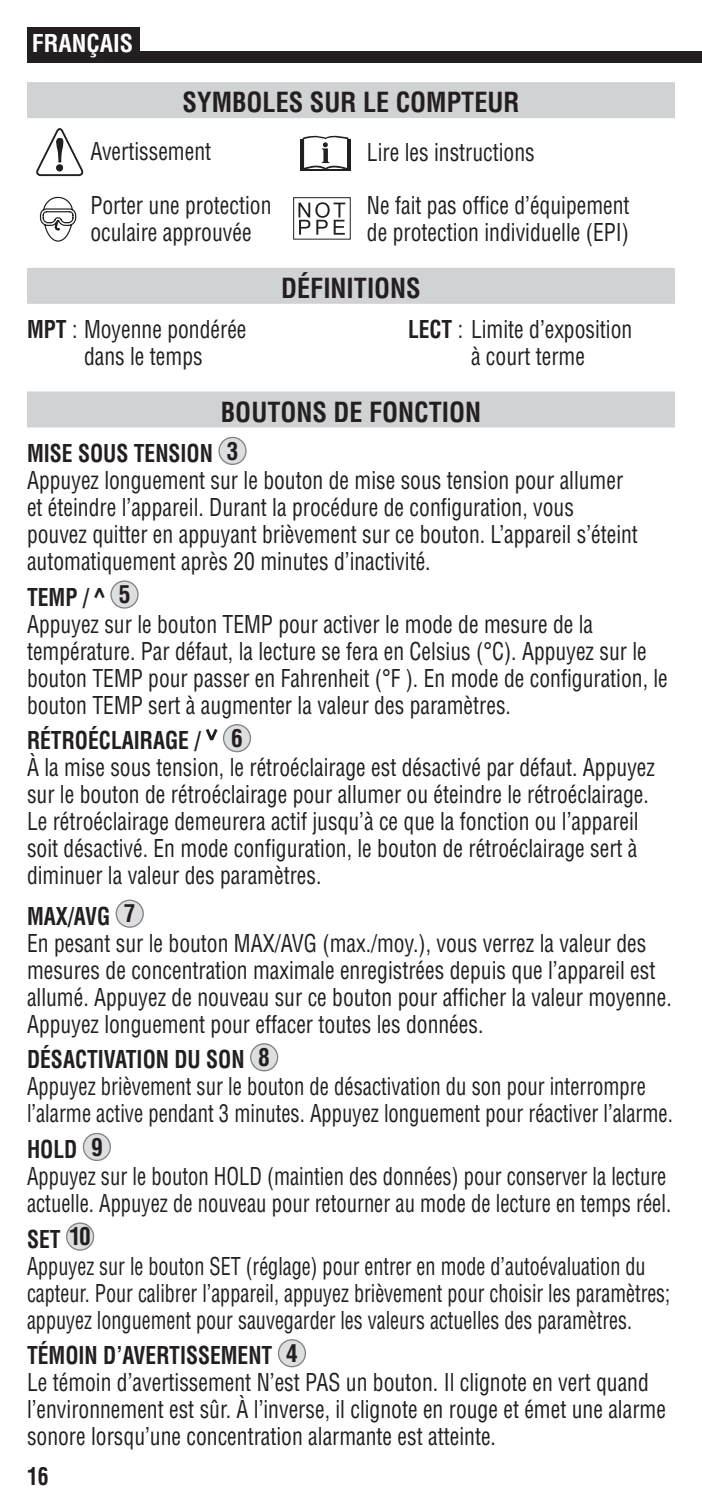
<style>
.page{position:relative;width:702px;height:1512px;background:#fff}
.page>*{position:absolute;margin:0;border:0;box-sizing:border-box;transform-origin:0 0}
.t1{font:700 condensed 27px "Helvetica LT Std";color:#231f20}
.t2{font:condensed 24px/27px "Helvetica LT Std";color:#231f20;scale:.9 1}
.t3{font:condensed 24px/27px "Helvetica LT Std";color:#231f20;scale:.86 1}
.t4{font:condensed 24px/27px "Helvetica LT Std";color:#231f20;scale:.84 1}
.t5{font:700 condensed 24px "Helvetica LT Std";color:#231f20;scale:.9 1}
.t6{font:700 condensed 24px "Helvetica LT Std";color:#fff}
.t7{font:700 condensed 24px "Helvetica LT Std";color:#231f20}
.s1{font-weight:700}
</style>
<div class="page">
<div style="left:27px;top:51px;width:675px;height:12px;background:#231f20"></div>
<div style="left:27px;top:27px;width:112px;height:33px;background:#231f20"></div>
<div style="left:27px;top:392px;width:648px;height:36px;background:#d1d2d4"></div>
<div style="left:219px;top:437px;width:27px;height:27px;background:#dddee0;border-radius:50%"></div>
<div style="left:218px;top:437px;width:29px;height:28px;border:1px solid #808285;border-radius:50%"></div>
<div style="left:111px;top:581px;width:27px;height:27px;background:#dddee0;border-radius:50%"></div>
<div style="left:110px;top:580px;width:29px;height:29px;border:1px solid #808285;border-radius:50%"></div>
<svg style="left:206px;top:729px;width:11px;height:11px"></svg>
<div style="left:224px;top:725px;width:26px;height:27px;background:#dddee0;border-radius:50%"></div>
<div style="left:223px;top:724px;width:28px;height:28px;border:1px solid #808285;border-radius:50%"></div>
<div style="left:116px;top:900px;width:27px;height:27px;background:#dddee0;border-radius:50%"></div>
<div style="left:116px;top:900px;width:28px;height:28px;border:1px solid #808285;border-radius:50%"></div>
<div style="left:251px;top:1044px;width:27px;height:27px;background:#dddee0;border-radius:50%"></div>
<div style="left:250px;top:1043px;width:28px;height:28px;border:1px solid #808285;border-radius:50%"></div>
<div style="left:83px;top:1134px;width:27px;height:26px;background:#dddee0;border-radius:50%"></div>
<div style="left:83px;top:1133px;width:28px;height:28px;border:1px solid #808285;border-radius:50%"></div>
<div style="left:67px;top:1223px;width:27px;height:27px;background:#dddee0;border-radius:50%"></div>
<div style="left:66px;top:1222px;width:28px;height:29px;border:1px solid #808285;border-radius:50%"></div>
<div style="left:279px;top:1340px;width:26px;height:27px;background:#dddee0;border-radius:50%"></div>
<div style="left:278px;top:1339px;width:28px;height:28px;border:1px solid #808285;border-radius:50%"></div>
<div style="left:27px;top:268px;width:648px;height:36px;background:#d1d2d4"></div>
<div style="left:27px;top:82px;width:648px;height:36px;background:#d1d2d4"></div>
<svg style="left:36px;top:128px;width:47px;height:48px"></svg>
<svg style="left:39px;top:196px;width:38px;height:46px"></svg>
<svg style="left:299px;top:202px;width:46px;height:33px"></svg>
<div style="left:293px;top:197px;width:58px;height:43px;border:1px solid #231f20"></div>
<div style="left:301px;top:139px;width:50px;height:32px;background:#231f20"></div>
<svg style="left:303px;top:135px;width:45px;height:34px"></svg>
<p class="t6" style="left:32px;top:28px;width:103px">FRANÇAIS</p>
<p class="t1" style="left:183px;top:85px;width:338px">SYMBOLES SUR LE COMPTEUR</p>
<p class="t2" style="left:90px;top:137px;width:136px">Avertissement</p>
<p class="t2" style="left:90px;top:191px;width:203px">Porter une protection oculaire approuvée</p>
<p class="t2" style="left:367px;top:191px;width:293px">Ne fait pas office d’équipement de protection individuelle (EPI)</p>
<p class="t2" style="left:367px;top:138px;width:188px">Lire les instructions</p>
<p class="t1" style="left:281px;top:271px;width:141px">DÉFINITIONS</p>
<p class="t2" style="left:27px;top:316px;width:245px"><span class="s1">MPT</span> : Moyenne pondérée</p>
<p class="t2" style="left:408px;top:316px;width:251px"><span class="s1">LECT</span> : Limite d’exposition</p>
<p class="t2" style="left:84px;top:343px;width:133px">dans le temps</p>
<p class="t2" style="left:471px;top:343px;width:128px">à court terme</p>
<p class="t1" style="left:221px;top:395px;width:262px">BOUTONS DE FONCTION</p>
<p class="t5" style="left:27px;top:438px;width:236px">MISE SOUS TENSION 3</p>
<p class="t2" style="left:27px;top:467px;width:680px">Appuyez longuement sur le bouton de mise sous tension pour allumer et éteindre l’appareil. Durant la procédure de configuration, vous pouvez quitter en appuyant brièvement sur ce bouton. L’appareil s’éteint automatiquement après 20 minutes d’inactivité.</p>
<p class="t5" style="left:27px;top:582px;width:116px">TEMP / ^ 5</p>
<p class="t2" style="left:27px;top:610px;width:714px">Appuyez sur le bouton TEMP pour activer le mode de mesure de la température. Par défaut, la lecture se fera en Celsius (°C). Appuyez sur le bouton TEMP pour passer en Fahrenheit (°F ). En mode de configuration, le bouton TEMP sert à augmenter la valeur des paramètres.</p>
<p class="t5" style="left:27px;top:726px;width:194px">RÉTROÉCLAIRAGE /</p>
<p class="t7" style="left:231px;top:723px;width:13px">6</p>
<p class="t2" style="left:27px;top:754px;width:699px">À la mise sous tension, le rétroéclairage est désactivé par défaut. Appuyez sur le bouton de rétroéclairage pour allumer ou éteindre le rétroéclairage.<br>Le rétroéclairage demeurera actif jusqu’à ce que la fonction ou l’appareil soit désactivé. En mode configuration, le bouton de rétroéclairage sert à diminuer la valeur des paramètres.</p>
<p class="t5" style="left:27px;top:901px;width:122px">MAX/AVG 7</p>
<p class="t2" style="left:27px;top:929px;width:718px">En pesant sur le bouton MAX/AVG (max./moy.), vous verrez la valeur des mesures de concentration maximale enregistrées depuis que l’appareil est allumé. Appuyez de nouveau sur ce bouton pour afficher la valeur moyenne.<br>Appuyez longuement pour effacer toutes les données.</p>
<p class="t5" style="left:27px;top:1045px;width:272px">DÉSACTIVATION DU SON 8</p>
<p class="t3" style="left:27px;top:1073px;width:753px">Appuyez brièvement sur le bouton de désactivation du son pour interrompre l’alarme active pendant 3 minutes. Appuyez longuement pour réactiver l’alarme.</p>
<p class="t5" style="left:27px;top:1134px;width:86px">HOLD 9</p>
<p class="t3" style="left:27px;top:1163px;width:751px">Appuyez sur le bouton HOLD (maintien des données) pour conserver la lecture actuelle. Appuyez de nouveau pour retourner au mode de lecture en temps réel.</p>
<p class="t5" style="left:27px;top:1224px;width:73px">SET 10</p>
<p class="t4" style="left:27px;top:1252px;width:767px">Appuyez sur le bouton SET (réglage) pour entrer en mode d’autoévaluation du capteur. Pour calibrer l’appareil, appuyez brièvement pour choisir les paramètres; appuyez longuement pour sauvegarder les valeurs actuelles des paramètres.</p>
<p class="t5" style="left:27px;top:1341px;width:302px">TÉMOIN D’AVERTISSEMENT 4</p>
<p class="t2" style="left:27px;top:1369px;width:711px">Le témoin d’avertissement N’est PAS un bouton. Il clignote en vert quand l’environnement est sûr. À l’inverse, il clignote en rouge et émet une alarme sonore lorsqu’une concentration alarmante est atteinte.</p>
<p class="t5" style="left:27px;top:1461px;width:26px">16</p>
</div>
